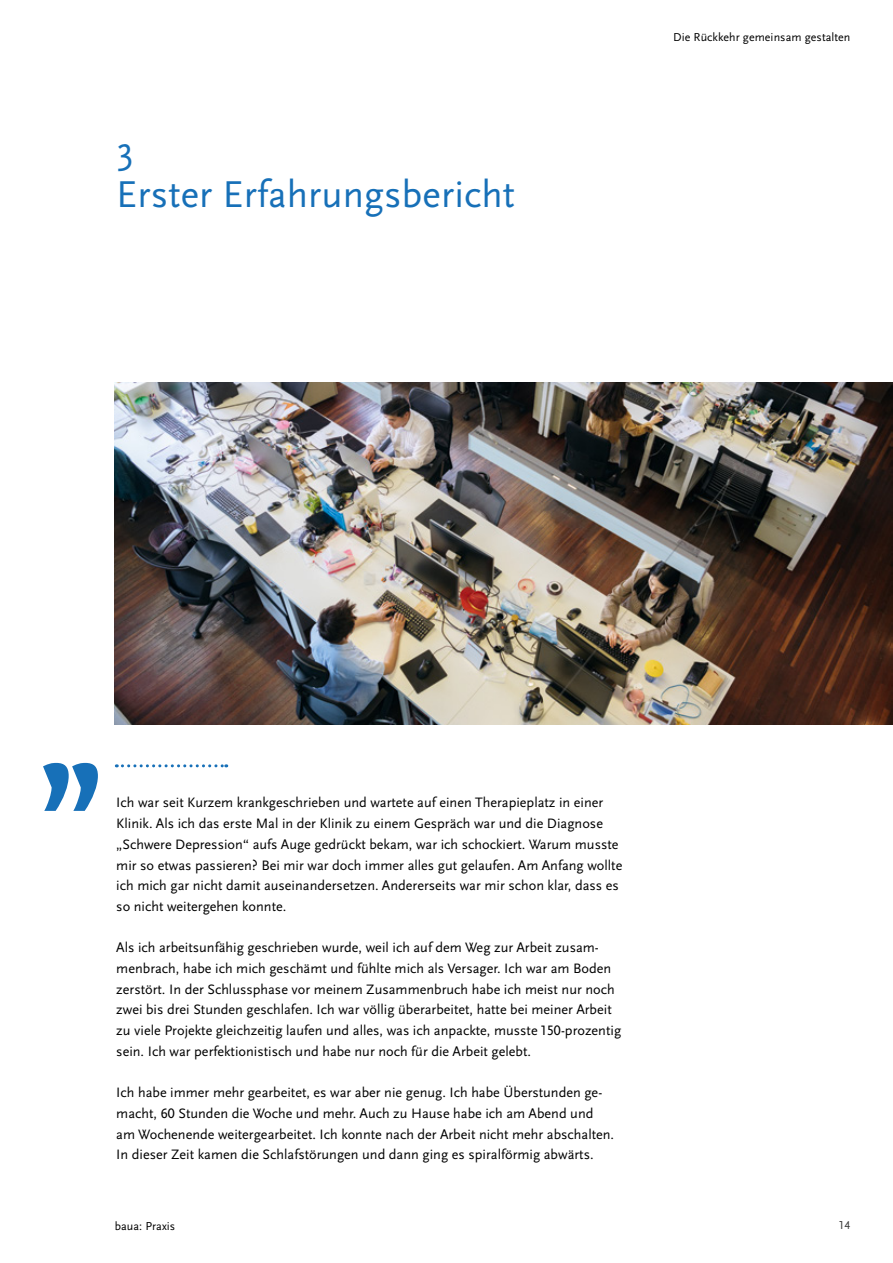
<style>
.page{position:relative;width:893px;height:1263px;background:#fff}
.page>*{position:absolute;margin:0;border:0;box-sizing:border-box;transform-origin:0 0}
.Fallbeispiel_Zitat{font:700 157.35px "Scala Sans Pro";color:#1770b8}
.Head_1{font:39px "Scala Sans Pro";letter-spacing:.005em;color:#1770b8}
.Head_1_Nummer{font:39px "Scala Sans Pro";color:#1770b8}
.Fallbeispiel_Zitat-2{font:14.25px/20.7px "Scala Sans Pro";color:#000}
.t1{font:12px "Scala Sans Pro";letter-spacing:.005em;color:#000}
.t2{font:12px "Scala Sans Pro";color:#3a3a39}
</style>
<div class="page">
<img style="left:115px;top:383px;width:777px;height:342px">
<svg style="left:116px;top:764px;width:111px;height:3px"></svg>
<p class="Head_1_Nummer" style="left:116px;top:128px;width:18px">3</p>
<p class="Head_1" style="left:116px;top:172px;width:400px">Erster Erfahrungsbericht</p>
<p class="t1" style="left:673px;top:31px;width:179px">Die Rückkehr gemeinsam gestalten</p>
<p class="Fallbeispiel_Zitat" style="left:37px;top:643px;width:70px">„</p>
<p class="Fallbeispiel_Zitat-2" style="left:116px;top:792px;width:508px">Ich war seit Kurzem krankgeschrieben und wartete auf einen Therapieplatz in einer Klinik. Als ich das erste Mal in der Klinik zu einem Gespräch war und die Diagnose „Schwere Depression“ aufs Auge gedrückt bekam, war ich schockiert. Warum musste mir so etwas passieren? Bei mir war doch immer alles gut gelaufen. Am Anfang wollte ich mich gar nicht damit auseinandersetzen. Andererseits war mir schon klar, dass es so nicht weitergehen konnte.</p>
<p class="Fallbeispiel_Zitat-2" style="left:116px;top:937px;width:506px">Als ich arbeitsunfähig geschrieben wurde, weil ich auf dem Weg zur Arbeit zusam&shy;menbrach, habe ich mich geschämt und fühlte mich als Versager. Ich war am Boden zerstört. In der Schlussphase vor meinem Zusammenbruch habe ich meist nur noch zwei bis drei Stunden geschlafen. Ich war völlig überarbeitet, hatte bei meiner Arbeit zu viele Projekte gleichzeitig laufen und alles, was ich anpackte, musste 150-prozentig sein. Ich war perfektionistisch und habe nur noch für die Arbeit gelebt.</p>
<p class="Fallbeispiel_Zitat-2" style="left:116px;top:1082px;width:499px">Ich habe immer mehr gearbeitet, es war aber nie genug. Ich habe Überstunden ge&shy;macht, 60 Stunden die Woche und mehr. Auch zu Hause habe ich am Abend und am Wochenende weitergearbeitet. Ich konnte nach der Arbeit nicht mehr abschalten.<br>In dieser Zeit kamen die Schlafstörungen und dann ging es spiralförmig abwärts.</p>
<p class="t1" style="left:115px;top:1219px;width:62px">baua: Praxis</p>
<p class="t2" style="left:838px;top:1218px;width:14px">14</p>
</div>
